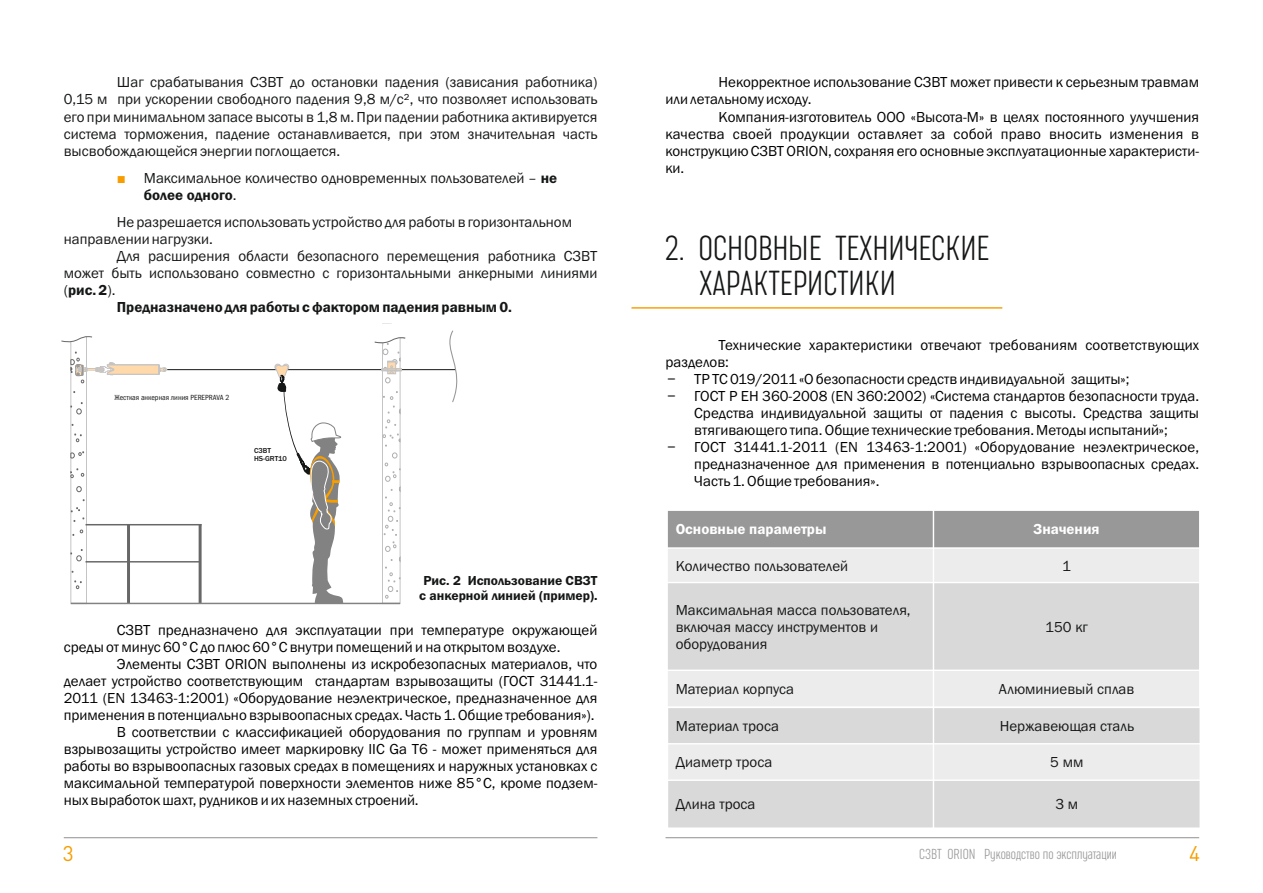
<style>
.page{position:relative;width:1263px;height:893px;background:#fff}
.page>*{position:absolute;margin:0;border:0;box-sizing:border-box;transform-origin:0 0}
.t1{font:200 36px/35.5px "Sugo Pro Classic";color:#151616}
.t2{font:21px "DIN Pro";color:#f79d00}
.t3{font:15px/17px "Franklin Gothic";color:#000}
.t4{font:15px/17px "Franklin Gothic";color:#151616}
.t5{font:600 15px "Franklin Gothic";color:#151616}
.t6{font:200 15px "Sugo Pro Classic";color:#989899}
.t7{font:600 15px "Franklin Gothic";color:#fff}
.t8{font:600 13.5px/15.3px "Franklin Gothic";color:#151616;text-align:center}
.t9{font:7.5px "Franklin Gothic Book Cond C";color:#151616}
.t10{font:500 7.5px/7.6px "Franklin Gothic";color:#151616}
.s1{color:#f79d00}
.s2{font-weight:600}
.s3{font-weight:400}
</style>
<div class="page">
<svg style="left:665px;top:838px;width:134px;height:1px"></svg>
<hr style="left:631px;top:307px;width:371px;height:2px;background:#f79e00">
<hr style="left:665px;top:837px;width:534px;height:1px;background:#989899">
<hr style="left:64px;top:837px;width:533px;height:1px;background:#989899">
<div style="left:667px;top:510px;width:266px;height:38px;background:#989899"></div>
<div style="left:933px;top:510px;width:267px;height:38px;background:#989899"></div>
<div style="left:667px;top:548px;width:266px;height:34px;background:#ececec"></div>
<div style="left:933px;top:548px;width:267px;height:34px;background:#ececec"></div>
<div style="left:667px;top:582px;width:266px;height:88px;background:#d9d9da"></div>
<div style="left:933px;top:582px;width:267px;height:88px;background:#d9d9da"></div>
<div style="left:667px;top:670px;width:266px;height:37px;background:#ececec"></div>
<div style="left:933px;top:670px;width:267px;height:37px;background:#ececec"></div>
<hr style="left:666px;top:509px;width:2px;height:199px;background:#fff">
<hr style="left:933px;top:509px;width:1px;height:199px;background:#fff">
<hr style="left:1199px;top:509px;width:1px;height:199px;background:#fff">
<hr style="left:666px;top:706px;width:534px;height:2px;background:#fff">
<hr style="left:666px;top:670px;width:534px;height:1px;background:#fff">
<hr style="left:666px;top:582px;width:534px;height:1px;background:#fff">
<hr style="left:666px;top:547px;width:534px;height:2px;background:#fff">
<hr style="left:666px;top:509px;width:534px;height:2px;background:#fff">
<div style="left:667px;top:707px;width:266px;height:37px;background:#d9d9da"></div>
<div style="left:933px;top:707px;width:267px;height:37px;background:#d9d9da"></div>
<div style="left:667px;top:744px;width:266px;height:36px;background:#ececec"></div>
<div style="left:933px;top:744px;width:267px;height:36px;background:#ececec"></div>
<div style="left:667px;top:780px;width:266px;height:48px;background:#d9d9da"></div>
<div style="left:933px;top:780px;width:267px;height:48px;background:#d9d9da"></div>
<hr style="left:667px;top:707px;width:1px;height:122px;background:#fff">
<hr style="left:933px;top:707px;width:1px;height:122px;background:#fff">
<hr style="left:1199px;top:707px;width:2px;height:122px;background:#fff">
<hr style="left:667px;top:827px;width:534px;height:2px;background:#fff">
<hr style="left:667px;top:779px;width:534px;height:2px;background:#fff">
<hr style="left:667px;top:743px;width:534px;height:1px;background:#fff">
<hr style="left:667px;top:707px;width:534px;height:1px;background:#fff">
<hr style="left:86px;top:524px;width:116px;height:1px;background:#676767">
<hr style="left:86px;top:561px;width:114px;height:1px;background:#676767">
<hr style="left:199px;top:525px;width:3px;height:78px;background:#676767">
<hr style="left:71px;top:603px;width:329px;height:1px;background:#818281">
<hr style="left:167px;top:369px;width:304px;height:1px;background:#151616">
<svg style="left:61px;top:336px;width:106px;height:268px"></svg>
<svg style="left:275px;top:364px;width:68px;height:239px"></svg>
<svg style="left:374px;top:323px;width:32px;height:281px"></svg>
<svg style="left:442px;top:330px;width:29px;height:73px"></svg>
<p class="t4" style="left:64px;top:75px;width:535px;text-align:justify;text-indent:53px">Шаг срабатывания СЗВТ до остановки падения (зависания работника)<br>0,15 м при ускорении свободного падения 9,8 м/с², что позволяет использовать его при минимальном запасе высоты в 1,8 м. При падении работника активируется система торможения, падение останавливается, при этом значительная часть высвобождающейся энергии поглощается.</p>
<p class="t4" style="left:144px;top:170px;width:415px;text-indent:-27px"><span class="s1">■</span> Максимальное количество одновременных пользователей – <span class="s2">не более одного</span>.</p>
<p class="t4" style="left:64px;top:215px;width:510px;text-indent:53px">Не разрешается использовать устройство для работы в горизонтальном направлении нагрузки.</p>
<p class="t4" style="left:117px;top:249px;width:482px">Для расширения области безопасного перемещения работника СЗВТ</p>
<p class="t4" style="left:64px;top:266px;width:535px">может быть использовано совместно с горизонтальными анкерными линиями</p>
<p class="t5" style="left:64px;top:284px;width:53px"><span class="s3">(</span>рис. 2<span class="s3">).</span></p>
<p class="t5" style="left:117px;top:301px;width:397px">Предназначено для работы с фактором падения равным 0.</p>
<p class="t9" style="left:114px;top:394px;width:116px">Жесткая анкерная линия PEREPRAVA 2</p>
<p class="t10" style="left:254px;top:447px;width:34px">СЗВТ<br>HS-GRT10</p>
<p class="t3" style="left:665px;top:75px;width:535px;text-indent:53px">Некорректное использование СЗВТ может привести к серьезным травмам или летальному исходу.</p>
<p class="t3" style="left:665px;top:109px;width:535px;text-align:justify;text-indent:53px">Компания-изготовитель ООО «Высота-М» в целях постоянного улучшения качества своей продукции оставляет за собой право вносить изменения в конструкцию СЗВТ ORION, сохраняя его основные эксплуатационные характеристи&shy;ки.</p>
<h1 class="t1" style="left:699px;top:230px;width:291px;text-indent:-34px">2. ОСНОВНЫЕ ТЕХНИЧЕСКИЕ<br>ХАРАКТЕРИСТИКИ</h1>
<p class="t3" style="left:719px;top:337px;width:482px">Технические характеристики отвечают требованиям соответствующих</p>
<p class="t3" style="left:665px;top:354px;width:65px">разделов:</p>
<p class="t3" style="left:667px;top:371px;width:464px">− ТР ТС 019/2011 «О безопасности средств индивидуальной защиты»;</p>
<p class="t3" style="left:667px;top:388px;width:533px">− ГОСТ Р ЕН 360-2008 (EN 360:2002) «Система стандартов безопасности труда.</p>
<p class="t3" style="left:694px;top:405px;width:506px">Средства индивидуальной защиты от падения с высоты. Средства защиты</p>
<p class="t3" style="left:694px;top:422px;width:475px">втягивающего типа. Общие технические требования. Методы испытаний»;</p>
<p class="t3" style="left:667px;top:439px;width:533px">− ГОСТ 31441.1-2011 (EN 13463-1:2001) «Оборудование неэлектрическое,</p>
<p class="t3" style="left:694px;top:456px;width:506px">предназначенное для применения в потенциально взрывоопасных средах.</p>
<p class="t3" style="left:694px;top:473px;width:187px">Часть 1. Общие требования».</p>
<p class="t7" style="left:676px;top:524px;width:152px">Основные параметры</p>
<p class="t7" style="left:1033px;top:524px;width:68px">Значения</p>
<p class="t4" style="left:676px;top:558px;width:174px">Количество пользователей</p>
<p class="t4" style="left:1062px;top:558px;width:10px">1</p>
<p class="t4" style="left:676px;top:602px;width:237px">Максимальная масса пользователя, включая массу инструментов и оборудования</p>
<p class="t8" style="left:419px;top:573px;width:180px">Рис. 2 Использование СВЗТ с анкерной линией (пример).</p>
<p class="t4" style="left:1045px;top:619px;width:44px">150 кг</p>
<p class="t3" style="left:64px;top:623px;width:535px;text-indent:53px">СЗВТ предназначено для эксплуатации при температуре окружающей среды от минус 60°С до плюс 60°С внутри помещений и на открытом воздухе.</p>
<p class="t3" style="left:117px;top:657px;width:482px">Элементы СЗВТ ORION выполнены из искробезопасных материалов, что</p>
<p class="t3" style="left:64px;top:674px;width:535px">делает устройство соответствующим стандартам взрывозащиты (ГОСТ 31441.1-</p>
<p class="t3" style="left:64px;top:691px;width:535px">2011 (EN 13463-1:2001) «Оборудование неэлектрическое, предназначенное для</p>
<p class="t3" style="left:64px;top:708px;width:532px">применения в потенциально взрывоопасных средах. Часть 1. Общие требования»).</p>
<p class="t3" style="left:117px;top:725px;width:482px">В соответствии с классификацией оборудования по группам и уровням</p>
<p class="t3" style="left:64px;top:742px;width:535px">взрывозащиты устройство имеет маркировку IIC Ga T6 - может применяться для</p>
<p class="t3" style="left:64px;top:759px;width:535px">работы во взрывоопасных газовых средах в помещениях и наружных установках с</p>
<p class="t3" style="left:64px;top:776px;width:535px">максимальной температурой поверхности элементов ниже 85°С, кроме подзем-</p>
<p class="t3" style="left:64px;top:793px;width:356px">ных выработок шахт, рудников и их наземных строений.</p>
<p class="t4" style="left:676px;top:682px;width:120px">Материал корпуса</p>
<p class="t4" style="left:999px;top:682px;width:137px">Алюминиевый сплав</p>
<p class="t4" style="left:676px;top:718px;width:105px">Материал троса</p>
<p class="t4" style="left:1000px;top:718px;width:136px">Нержавеющая сталь</p>
<p class="t4" style="left:676px;top:755px;width:98px">Диаметр троса</p>
<p class="t4" style="left:1050px;top:755px;width:35px">5 мм</p>
<p class="t4" style="left:676px;top:797px;width:81px">Длина троса</p>
<p class="t4" style="left:1055px;top:797px;width:24px">3 м</p>
<p class="t6" style="left:919px;top:846px;width:199px">СЗВТ ORION Руководство по эксплуатации</p>
<h2 class="t2" style="left:63px;top:846px;width:12px">3</h2>
<h2 class="t2" style="left:1189px;top:846px;width:12px">4</h2>
</div>
